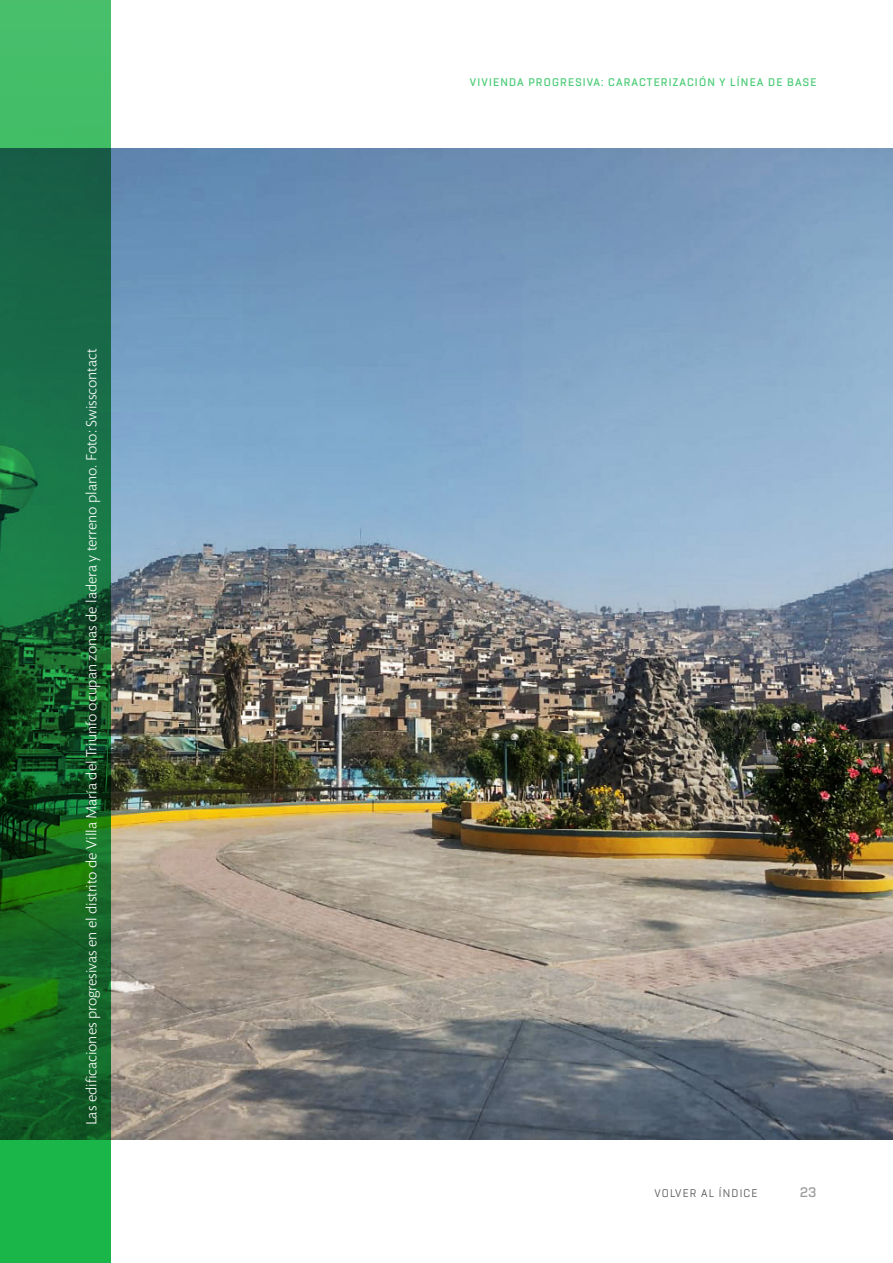
<style>
.page{position:relative;width:893px;height:1263px;background:#fff}
.page>*{position:absolute;margin:0;border:0;box-sizing:border-box;transform-origin:0 0}
.Body_Text_Left{font:15px "Mundo Sans Pro";color:#fff}
.t1{font:600 15px "Rogan";color:#9d9d9c}
.t2{font:600 12px "Rogan";letter-spacing:.1em;color:#4dcc77}
.t3{font:12px "Rogan";letter-spacing:.1em;color:#575756}
</style>
<div class="page">
<img style="left:111px;top:149px;width:782px;height:991px">
<img style="left:0;top:0;width:111px;height:1263px">
<p class="Body_Text_Left" style="left:82px;top:1125px;width:778px;rotate:-90deg">Las edificaciones progresivas en el distrito de Villa María del Triunfo ocupan zonas de ladera y terreno plano. Foto: Swisscontact</p>
<p class="t2" style="left:470px;top:75px;width:348px">VIVIENDA PROGRESIVA: CARACTERIZACIÓN Y LÍNEA DE BASE</p>
<p class="t3" style="left:654px;top:1186px;width:104px">VOLVER AL ÍNDICE</p>
<p class="t1" style="left:800px;top:1184px;width:18px">23</p>
</div>
